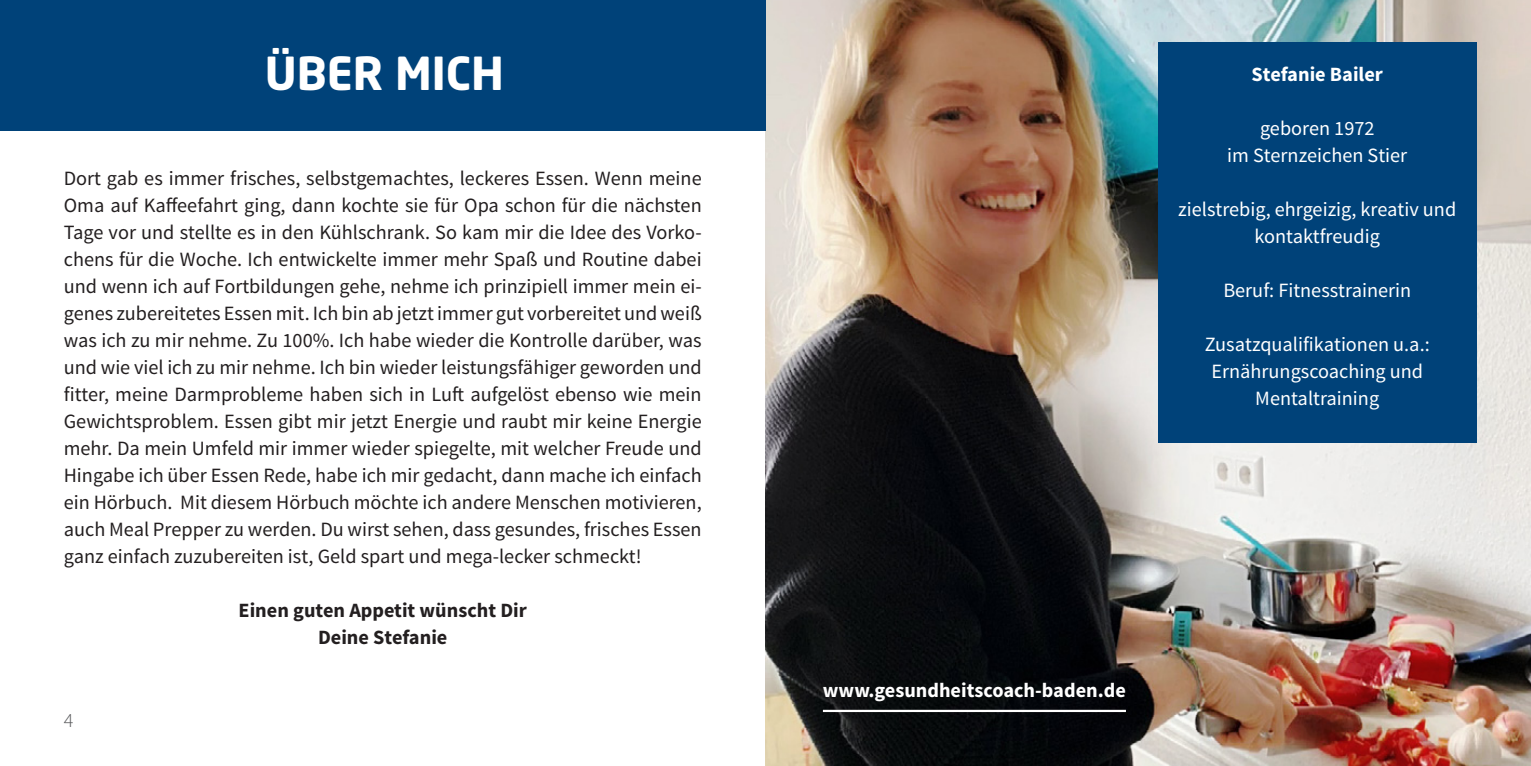
<style>
.page{position:relative;width:1531px;height:766px;background:#fff}
.page>*{position:absolute;margin:0;border:0;box-sizing:border-box;transform-origin:0 0}
.t1{font:700 45px "Neo Sans Std";color:#fff}
.t2{font:20.25px/27px "Source Sans Pro";color:#231f20;text-align:justify}
.t3{font:20.25px/27px "Source Sans Pro";color:#fff;text-align:center}
.t4{font:700 20.25px "Source Sans Pro";color:#fff}
.t5{font:700 20.25px/27px "Source Sans Pro";color:#231f20;text-align:center}
.t6{font:300 20.25px "Source Sans Pro";color:#57585a}
</style>
<div class="page">
<img style="left:765px;top:0;width:766px;height:765px">
<div style="left:1158px;top:42px;width:318px;height:401px;background:#004279"></div>
<div style="left:0;top:0;width:765px;height:131px;background:#004279"></div>
<hr style="left:823px;top:709px;width:303px;height:2px;background:#fff">
<h1 class="t1" style="left:265px;top:45px;width:241px">ÜBER MICH</h1>
<p class="t2" style="left:64px;top:165px;width:639px">Dort gab es immer frisches, selbstgemachtes, leckeres Essen. Wenn meine Oma auf Kaffeefahrt ging, dann kochte sie für Opa schon für die nächsten Tage vor und stellte es in den Kühlschrank. So kam mir die Idee des Vorko&shy;chens für die Woche. Ich entwickelte immer mehr Spaß und Routine dabei und wenn ich auf Fortbildungen gehe, nehme ich prinzipiell immer mein ei&shy;genes zubereitetes Essen mit. Ich bin ab jetzt immer gut vorbereitet und weiß was ich zu mir nehme. Zu 100%. Ich habe wieder die Kontrolle darüber, was und wie viel ich zu mir nehme. Ich bin wieder leistungsfähiger geworden und fitter, meine Darmprobleme haben sich in Luft aufgelöst ebenso wie mein Gewichtsproblem. Essen gibt mir jetzt Energie und raubt mir keine Energie mehr. Da mein Umfeld mir immer wieder spiegelte, mit welcher Freude und Hingabe ich über Essen Rede, habe ich mir gedacht, dann mache ich einfach ein Hörbuch. Mit diesem Hörbuch möchte ich andere Menschen motivieren, auch Meal Prepper zu werden. Du wirst sehen, dass gesundes, frisches Essen ganz einfach zuzubereiten ist, Geld spart und mega-lecker schmeckt!</p>
<p class="t5" style="left:239px;top:597px;width:290px">Einen guten Appetit wünscht Dir<br>Deine Stefanie</p>
<p class="t6" style="left:64px;top:708px;width:11px">4</p>
<p class="t4" style="left:1251px;top:61px;width:133px">Stefanie Bailer</p>
<p class="t3" style="left:1227px;top:115px;width:182px">geboren 1972<br>im Sternzeichen Stier</p>
<p class="t3" style="left:1178px;top:196px;width:279px">zielstrebig, ehrgeizig, kreativ und kontaktfreudig</p>
<p class="t3" style="left:1223px;top:277px;width:189px">Beruf: Fitnesstrainerin</p>
<p class="t3" style="left:1205px;top:331px;width:226px">Zusatzqualifikationen u.a.:<br>Ernährungscoaching und<br>Mentaltraining</p>
<p class="t4" style="left:823px;top:677px;width:304px">www.gesundheitscoach-baden.de</p>
</div>
